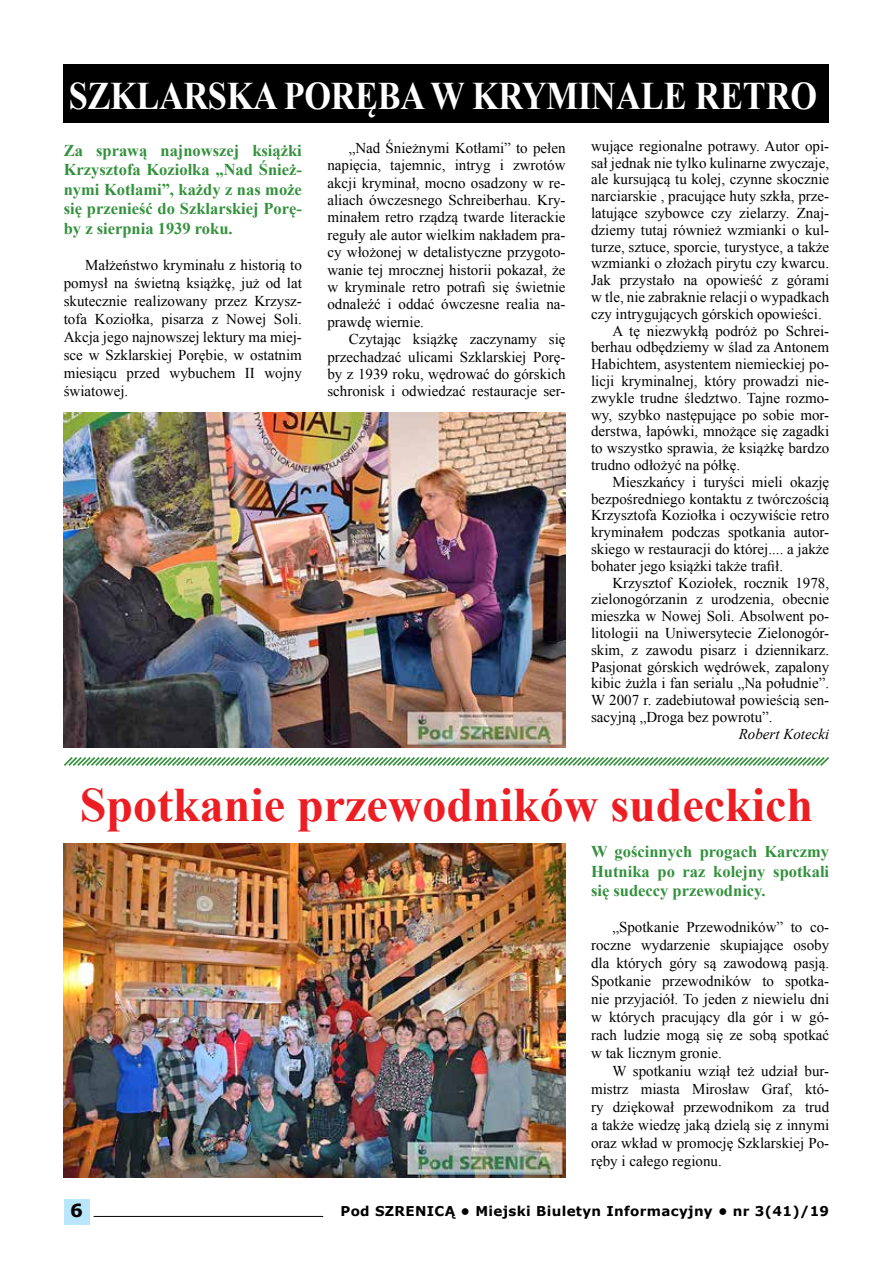
<style>
.page{position:relative;width:893px;height:1263px;background:#fff}
.page>*{position:absolute;margin:0;border:0;box-sizing:border-box;transform-origin:0 0}
.t1{font:700 48px "Times New Roman";color:#ed1d24}
.t2{font:700 39px "Times New Roman";letter-spacing:-.01em;color:#fff;scale:.88 1}
.t3{font:700 18px "Verdana";color:#000}
.t4{font:700 16.5px/19.5px "Times New Roman";color:#33913c;text-align:justify}
.t5{font:15px/18px "Times New Roman";color:#000;text-align:justify}
.t6{font:italic 15px "Times New Roman";color:#000}
.t7{font:700 13.5px "Verdana";letter-spacing:.025em;color:#000}
</style>
<div class="page">
<div style="left:64px;top:1199px;width:25px;height:26px;background:#b9e6fa"></div>
<hr style="left:94px;top:1216px;width:229px;height:1px;background:#000">
<div style="left:64px;top:64px;width:765px;height:58px;background:#000"></div>
<svg style="left:64px;top:757px;width:765px;height:9px"></svg>
<img style="left:64px;top:412px;width:502px;height:335px">
<img style="left:64px;top:843px;width:502px;height:335px">
<h2 class="t2" style="left:69px;top:69px;width:740px">Szklarska Poręba w kryminale rEtro</h2>
<p class="t4" style="left:64px;top:140px;width:240px">Za sprawą najnowszej książki Krzysztofa Koziołka „Nad Śnież&shy;nymi Kotłami”, każdy z nas może się przenieść do Szklarskiej Porę&shy;by z sierpnia 1939 roku.</p>
<p class="t5" style="left:64px;top:255px;width:240px;text-indent:21px">Małżeństwo kryminału z historią to pomysł na świetną książkę, już od lat skutecznie realizowany przez Krzysz&shy;tofa Koziołka, pisarza z Nowej Soli.<br>Akcja jego najnowszej lektury ma miej&shy;sce w Szklarskiej Porębie, w ostatnim miesiącu przed wybuchem II wojny światowej.</p>
<p class="t5" style="left:327px;top:139px;width:240px;line-height:17.4px;text-indent:21px">„Nad Śnieżnymi Kotłami” to pełen napięcia, tajemnic, intryg i zwrotów akcji kryminał, mocno osadzony w re&shy;aliach ówczesnego Schreiberhau. Kry&shy;minałem retro rządzą twarde literackie reguły ale autor wielkim nakładem pra&shy;cy włożonej w detalistyczne przygoto&shy;wanie tej mrocznej historii pokazał, że w kryminale retro potrafi się świetnie odnaleźć i oddać ówczesne realia na&shy;prawdę wiernie.</p>
<p class="t5" style="left:327px;top:330px;width:240px;line-height:17.4px;text-indent:21px">Czytając książkę zaczynamy się przechadzać ulicami Szklarskiej Porę&shy;by z 1939 roku, wędrować do górskich schronisk i odwiedzać restauracje ser-</p>
<p class="t5" style="left:591px;top:136px;width:240px">wujące regionalne potrawy. Autor opi-</p>
<p class="t5" style="left:591px;top:153px;width:240px">sał jednak nie tylko kulinarne zwyczaje,</p>
<p class="t5" style="left:591px;top:170px;width:240px">ale kursującą tu kolej, czynne skocznie</p>
<p class="t5" style="left:591px;top:187px;width:240px">narciarskie , pracujące huty szkła, prze-</p>
<p class="t5" style="left:591px;top:204px;width:240px">latujące szybowce czy zielarzy. Znaj-</p>
<p class="t5" style="left:591px;top:220px;width:240px">dziemy tutaj również wzmianki o kul-</p>
<p class="t5" style="left:591px;top:237px;width:240px">turze, sztuce, sporcie, turystyce, a także</p>
<p class="t5" style="left:591px;top:254px;width:240px">wzmianki o złożach pirytu czy kwarcu.</p>
<p class="t5" style="left:591px;top:271px;width:240px">Jak przystało na opowieść z górami</p>
<p class="t5" style="left:591px;top:288px;width:240px">w tle, nie zabraknie relacji o wypadkach</p>
<p class="t5" style="left:591px;top:304px;width:232px">czy intrygujących górskich opowieści.</p>
<p class="t5" style="left:612px;top:321px;width:218px">A tę niezwykłą podróż po Schrei-</p>
<p class="t5" style="left:591px;top:338px;width:240px">berhau odbędziemy w ślad za Antonem</p>
<p class="t5" style="left:591px;top:355px;width:240px">Habichtem, asystentem niemieckiej po-</p>
<p class="t5" style="left:591px;top:372px;width:240px">licji kryminalnej, który prowadzi nie-</p>
<p class="t5" style="left:591px;top:388px;width:240px">zwykle trudne śledztwo. Tajne rozmo-</p>
<p class="t5" style="left:591px;top:405px;width:240px">wy, szybko następujące po sobie mor-</p>
<p class="t5" style="left:591px;top:422px;width:240px">derstwa, łapówki, mnożące się zagadki</p>
<p class="t5" style="left:591px;top:439px;width:240px">to wszystko sprawia, że książkę bardzo</p>
<p class="t5" style="left:591px;top:456px;width:151px">trudno odłożyć na półkę.</p>
<p class="t5" style="left:612px;top:472px;width:218px">Mieszkańcy i turyści mieli okazję</p>
<p class="t5" style="left:591px;top:489px;width:240px">bezpośredniego kontaktu z twórczością</p>
<p class="t5" style="left:591px;top:506px;width:240px">Krzysztofa Koziołka i oczywiście retro</p>
<p class="t5" style="left:591px;top:523px;width:240px">kryminałem podczas spotkania autor-</p>
<p class="t5" style="left:591px;top:540px;width:240px">skiego w restauracji do której.... a jakże</p>
<p class="t5" style="left:591px;top:556px;width:194px">bohater jego książki także trafił.</p>
<p class="t5" style="left:612px;top:573px;width:218px">Krzysztof Koziołek, rocznik 1978,</p>
<p class="t5" style="left:591px;top:590px;width:240px">zielonogórzanin z urodzenia, obecnie</p>
<p class="t5" style="left:591px;top:607px;width:240px">mieszka w Nowej Soli. Absolwent po-</p>
<p class="t5" style="left:591px;top:624px;width:240px">litologii na Uniwersytecie Zielonogór-</p>
<p class="t5" style="left:591px;top:640px;width:240px">skim, z zawodu pisarz i dziennikarz.</p>
<p class="t5" style="left:591px;top:657px;width:240px">Pasjonat górskich wędrówek, zapalony</p>
<p class="t5" style="left:591px;top:674px;width:240px">kibic żużla i fan serialu „Na południe”.</p>
<p class="t5" style="left:591px;top:691px;width:240px">W 2007 r. zadebiutował powieścią sen-</p>
<p class="t5" style="left:591px;top:708px;width:183px">sacyjną „Droga bez powrotu”.</p>
<p class="t6" style="left:739px;top:724px;width:92px">Robert Kotecki</p>
<h1 class="t1" style="left:80px;top:772px;width:735px">Spotkanie przewodników sudeckich</h1>
<p class="t4" style="left:591px;top:842px;width:240px">W gościnnych progach Karczmy Hutnika po raz kolejny spotkali się sudeccy przewodnicy.</p>
<p class="t5" style="left:591px;top:918px;width:240px;text-indent:21px">„Spotkanie Przewodników” to co&shy;roczne wydarzenie skupiające osoby dla których góry są zawodową pasją.<br>Spotkanie przewodników to spotka&shy;nie przyjaciół. To jeden z niewielu dni w których pracujący dla gór i w gó&shy;rach ludzie mogą się ze sobą spotkać w tak licznym gronie.</p>
<p class="t5" style="left:591px;top:1062px;width:240px;text-indent:21px">W spotkaniu wziął też udział bur&shy;mistrz miasta Mirosław Graf, któ&shy;ry dziękował przewodnikom za trud a także wiedzę jaką dzielą się z innymi oraz wkład w promocję Szklarskiej Po&shy;ręby i całego regionu.</p>
<p class="t3" style="left:70px;top:1198px;width:14px">6</p>
<p class="t7" style="left:340px;top:1201px;width:490px">Pod SZRENICĄ • Miejski Biuletyn Informacyjny • nr 3(41)/19</p>
</div>
